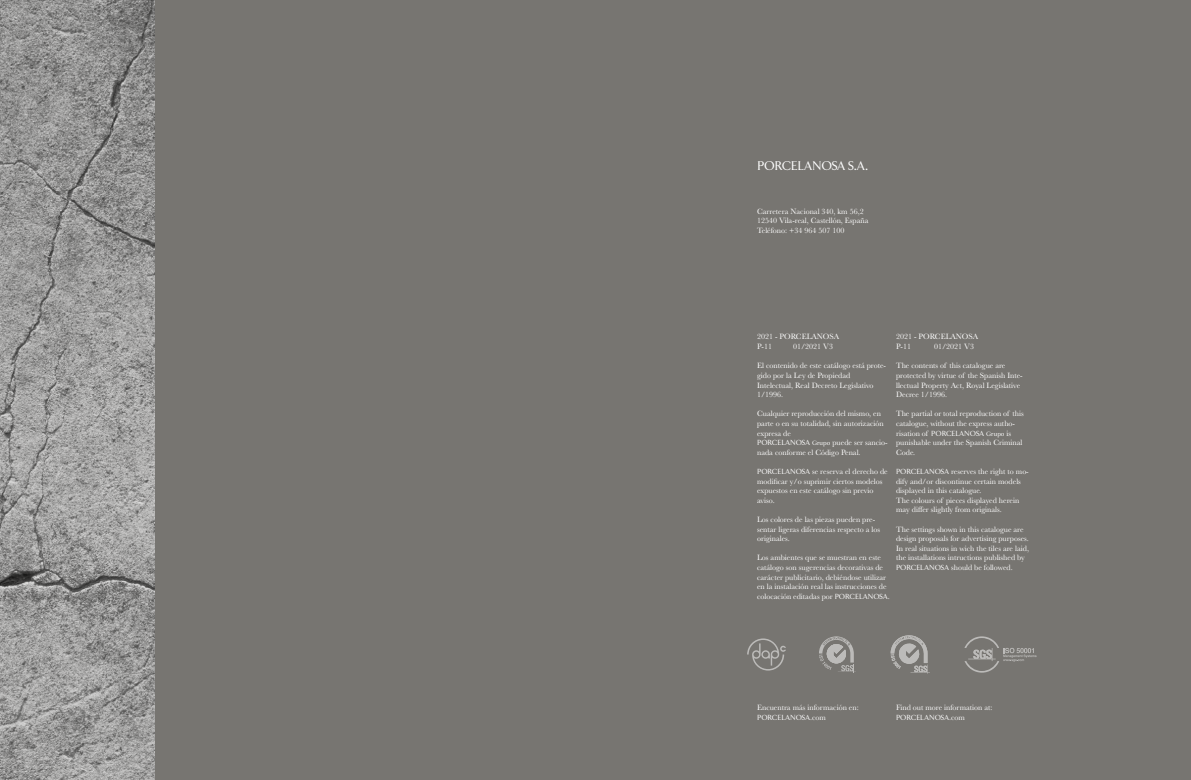
<style>
.page{position:relative;width:1191px;height:780px;background:#fff}
.page>*{position:absolute;margin:0;border:0;box-sizing:border-box;transform-origin:0 0}
.t1{font:12px "Porcelanosa";letter-spacing:-.02em;color:#fff}
.t2{font:8px/9.6px "Baskerville";color:#fff}
.t3{font:7px "Porcelanosa";color:#fff}
.s1{font-family:"Porcelanosa";font-size:7px}
.s2{font-family:"Porcelanosa";font-size:6px}
.s3{font-family:"Baskerville";font-size:8px}
</style>
<div class="page">
<div style="left:156px;top:0;width:1035px;height:780px;background:#777571"></div>
<svg style="left:0;top:0;width:156px;height:780px;background:#979696"></svg>
<svg style="left:890px;top:635px;width:40px;height:38px"></svg>
<svg style="left:819px;top:636px;width:37px;height:36px"></svg>
<svg style="left:964px;top:636px;width:72px;height:36px"></svg>
<svg style="left:747px;top:638px;width:39px;height:32px"></svg>
<h1 class="t1" style="left:757px;top:158px;width:112px">PORCELANOSA S.A.</h1>
<p class="t2" style="left:757px;top:206px;width:113px">Carretera Nacional 340, km 56,2<br>12540 Vila-real, Castellón, España<br>Teléfono: +34 964 507 100</p>
<p class="t2" style="left:757px;top:332px;width:84px">2021 - PORCELANOSA<br>P-11</p>
<p class="t2" style="left:896px;top:332px;width:84px">2021 - PORCELANOSA<br>P-11</p>
<p class="t2" style="left:793px;top:342px;width:41px">01/2021 V3</p>
<p class="t2" style="left:757px;top:361px;width:130px">El contenido de este catálogo está prote&shy;gido por la Ley de Propiedad<br>Intelectual, Real Decreto Legislativo<br>1/1996.</p>
<p class="t2" style="left:757px;top:409px;width:132px">Cualquier reproducción del mismo, en parte o en su totalidad, sin autorización expresa de<br><span class="s1">PORCELANOSA</span> <span class="s2">Grupo</span> puede ser sancio&shy;nada conforme el Código Penal.</p>
<p class="t2" style="left:757px;top:466px;width:132px"><span class="s1">PORCELANOSA</span> se reserva el derecho de modificar y/o suprimir ciertos modelos expuestos en este catálogo sin previo aviso.</p>
<p class="t2" style="left:757px;top:514px;width:124px">Los colores de las piezas pueden pre&shy;sentar ligeras diferencias respecto a los originales.</p>
<p class="t2" style="left:757px;top:553px;width:134px">Los ambientes que se muestran en este catálogo son sugerencias decorativas de carácter publicitario, debiéndose utilizar en la instalación real las instrucciones de colocación editadas por <span class="s1">PORCELANOSA</span>.</p>
<p class="t2" style="left:934px;top:342px;width:41px">01/2021 V3</p>
<p class="t2" style="left:896px;top:361px;width:128px">The contents of this catalogue are protected by virtue of the Spanish Inte&shy;llectual Property Act, Royal Legislative Decree 1/1996.</p>
<p class="t2" style="left:896px;top:409px;width:129px">The partial or total reproduction of this catalogue, without the express autho&shy;risation of <span class="s1">PORCELANOSA</span> <span class="s2">Grupo</span> is punishable under the Spanish Criminal<br>Code.</p>
<p class="t2" style="left:896px;top:466px;width:134px"><span class="s1">PORCELANOSA</span> reserves the right to mo&shy;dify and/or discontinue certain models displayed in this catalogue.<br>The colours of pieces displayed herein may differ slightly from originals.</p>
<p class="t2" style="left:896px;top:524px;width:134px">The settings shown in this catalogue are design proposals for advertising purposes.<br>In real situations in wich the tiles are laid, the installations intructions published by <span class="s1">PORCELANOSA</span> should be followed.</p>
<p class="t2" style="left:757px;top:702px;width:103px">Encuentra más información en:</p>
<p class="t3" style="left:757px;top:712px;width:70px">PORCELANOSA<span class="s3">.com</span></p>
<p class="t2" style="left:896px;top:702px;width:98px">Find out more information at:</p>
<p class="t3" style="left:896px;top:712px;width:70px">PORCELANOSA<span class="s3">.com</span></p>
</div>
